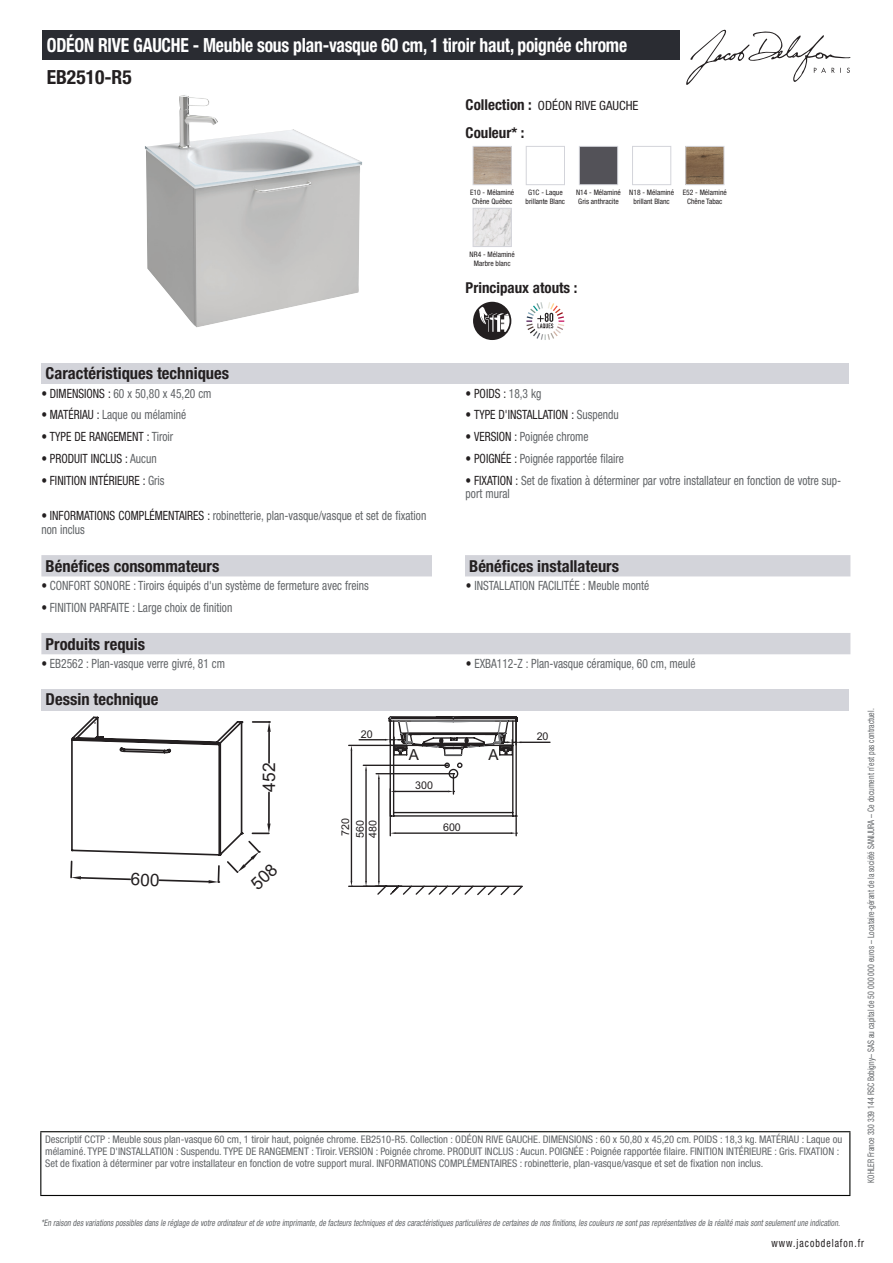
<style>
.page{position:relative;width:893px;height:1263px;background:#fff}
.page>*{position:absolute;margin:0;border:0;box-sizing:border-box;transform-origin:0 0}
.t1{font:700 condensed 19.5px "Helvetica Neue LT Std";letter-spacing:-.01em;color:#fff;scale:.9 1}
.t2{font:700 condensed 19.5px "Helvetica Neue LT Std";color:#231f20}
.t3{font:17.4px "Arial";color:#231f20}
.t4{font:700 condensed 16.5px "Helvetica Neue LT Std";color:#231f20}
.t5{font:15.15px "Arial";color:#231f20}
.t6{font:700 condensed 15px "Helvetica Neue LT Std";color:#231f20}
.t7{font:condensed 12.75px/13.5px "Helvetica Neue LT Std";color:#626568;scale:.9 1}
.t8{font:condensed 12.75px "Helvetica Neue LT Std";color:#231f20;scale:.9 1}
.t9{font:condensed 12.75px "Helvetica Neue LT Std";color:#231f20}
.t10{font:condensed 11.25px "Helvetica Neue LT Std";letter-spacing:.1em;color:#231f20;scale:.87 1}
.t11{font:10.65px "Arial";color:#231f20}
.t12{font:condensed 10.5px/12px "Helvetica Neue LT Std";color:#626568}
.t13{font:italic condensed 9px "Helvetica Neue LT Std";color:#626568;scale:.87 1}
.t14{font:condensed 9px "Helvetica Neue LT Std";color:#626568;scale:.87 1}
.t15{font:condensed 7.5px/9px "Helvetica Neue LT Std";color:#231f20;text-align:center}
.s1{font-weight:700;font-size:15px}
.s2{color:#231f20}
.s3{color:#626568}
</style>
<div class="page">
<svg style="left:686px;top:30px;width:164px;height:55px"></svg>
<img style="left:145px;top:95px;width:217px;height:232px">
<img style="left:475px;top:148px;width:35px;height:35px">
<div style="left:473px;top:146px;width:39px;height:39px;border:1px solid #d3d4da"></div>
<div style="left:526px;top:146px;width:39px;height:39px;border:1px solid #d3d4da"></div>
<img style="left:581px;top:148px;width:35px;height:35px">
<div style="left:579px;top:146px;width:39px;height:39px;border:1px solid #d3d4da"></div>
<div style="left:632px;top:146px;width:39px;height:39px;border:1px solid #d3d4da"></div>
<img style="left:687px;top:148px;width:35px;height:35px">
<div style="left:685px;top:146px;width:39px;height:39px;border:1px solid #d3d4da"></div>
<img style="left:475px;top:210px;width:35px;height:35px">
<div style="left:473px;top:208px;width:39px;height:39px;border:1px solid #d3d4da"></div>
<svg style="left:473px;top:302px;width:38px;height:38px"></svg>
<svg style="left:526px;top:302px;width:38px;height:38px"></svg>
<div style="left:41px;top:363px;width:808px;height:21px;background:#d3d4da"></div>
<div style="left:41px;top:555px;width:809px;height:21px;background:#d3d4da"></div>
<div style="left:432px;top:555px;width:33px;height:21px;background:#fff"></div>
<div style="left:41px;top:633px;width:809px;height:21px;background:#d3d4da"></div>
<div style="left:41px;top:689px;width:808px;height:21px;background:#d3d4da"></div>
<hr style="left:349px;top:745px;width:41px;height:1px;background:#231f20">
<hr style="left:349px;top:886px;width:37px;height:1px;background:#231f20">
<hr style="left:351px;top:751px;width:1px;height:130px;background:#231f20">
<svg style="left:359px;top:716px;width:191px;height:179px"></svg>
<div style="left:43px;top:30px;width:637px;height:30px;background:#2a2c32"></div>
<hr style="left:40px;top:1131px;width:810px;height:1px;background:#040503">
<hr style="left:40px;top:1132px;width:1px;height:63px;background:#040503">
<hr style="left:849px;top:1132px;width:1px;height:63px;background:#040503">
<hr style="left:40px;top:1195px;width:810px;height:1px;background:#040503">
<svg style="left:70px;top:716px;width:201px;height:168px"></svg>
<h1 class="t1" style="left:47px;top:33px;width:646px">ODÉON RIVE GAUCHE - Meuble sous plan-vasque 60 cm, 1 tiroir haut, poignée chrome</h1>
<h1 class="t2" style="left:47px;top:65px;width:87px">EB2510-R5</h1>
<p class="t9" style="left:466px;top:98px;width:174px"><span class="s1">Collection :</span> ODÉON RIVE GAUCHE</p>
<h3 class="t6" style="left:466px;top:123px;width:60px">Couleur* :</h3>
<p class="t15" style="left:470px;top:187px;width:46px;text-align:left">E10 - Mélaminé<br>Chêne Québec</p>
<p class="t15" style="left:526px;top:187px;width:41px">G1C - Laque brillante Blanc</p>
<p class="t15" style="left:576px;top:187px;width:46px;text-align:left">N14 - Mélaminé<br>Gris anthracite</p>
<p class="t15" style="left:629px;top:187px;width:46px">N18 - Mélaminé brillant Blanc</p>
<p class="t15" style="left:683px;top:187px;width:46px">E52 - Mélaminé<br>Chêne Tabac</p>
<p class="t15" style="left:470px;top:249px;width:47px">NR4 - Mélaminé<br>Marbre blanc</p>
<h3 class="t6" style="left:466px;top:279px;width:113px">Principaux atouts :</h3>
<h3 class="t4" style="left:46px;top:364px;width:185px">Caractéristiques techniques</h3>
<p class="t7" style="left:41px;top:386px;width:191px"><span class="s2">• DIMENSIONS :</span> 60 x 50,80 x 45,20 cm</p>
<p class="t8" style="left:466px;top:386px;width:86px">• POIDS : <span class="s3">18,3 kg</span></p>
<p class="t7" style="left:41px;top:408px;width:163px"><span class="s2">• MATÉRIAU :</span> Laque ou mélaminé</p>
<p class="t8" style="left:466px;top:407px;width:172px">• TYPE D'INSTALLATION : <span class="s3">Suspendu</span></p>
<p class="t8" style="left:41px;top:429px;width:148px">• TYPE DE RANGEMENT : <span class="s3">Tiroir</span></p>
<p class="t7" style="left:466px;top:430px;width:138px"><span class="s2">• VERSION :</span> Poignée chrome</p>
<p class="t8" style="left:41px;top:451px;width:130px">• PRODUIT INCLUS : <span class="s3">Aucun</span></p>
<p class="t7" style="left:466px;top:452px;width:177px"><span class="s2">• POIGNÉE :</span> Poignée rapportée filaire</p>
<p class="t8" style="left:41px;top:473px;width:138px">• FINITION INTÉRIEURE : <span class="s3">Gris</span></p>
<p class="t7" style="left:466px;top:474px;width:419px"><span class="s2">• FIXATION :</span> Set de fixation à déterminer par votre installateur en fonction de votre sup&shy;port mural</p>
<p class="t7" style="left:41px;top:509px;width:429px"><span class="s2">• INFORMATIONS COMPLÉMENTAIRES :</span> robinetterie, plan-vasque/vasque et set de fixation non inclus</p>
<h3 class="t4" style="left:46px;top:556px;width:175px">Bénéfices consommateurs</h3>
<h3 class="t4" style="left:469px;top:556px;width:151px">Bénéfices installateurs</h3>
<p class="t7" style="left:41px;top:578px;width:365px"><span class="s2">•</span> CONFORT SONORE : Tiroirs équipés d'un système de fermeture avec freins</p>
<p class="t7" style="left:466px;top:578px;width:205px"><span class="s2">•</span> INSTALLATION FACILITÉE : Meuble monté</p>
<p class="t7" style="left:41px;top:600px;width:214px"><span class="s2">•</span> FINITION PARFAITE : Large choix de finition</p>
<h3 class="t4" style="left:46px;top:634px;width:101px">Produits requis</h3>
<p class="t7" style="left:41px;top:656px;width:206px"><span class="s2">•</span> EB2562 : Plan-vasque verre givré, 81 cm</p>
<p class="t7" style="left:466px;top:656px;width:257px"><span class="s2">•</span> EXBA112-Z : Plan-vasque céramique, 60 cm, meulé</p>
<h3 class="t4" style="left:46px;top:690px;width:114px">Dessin technique</h3>
<h2 class="t3" style="left:257px;top:792px;width:30px;rotate:-90deg">452</h2>
<p class="t11" style="left:361px;top:726px;width:13px">20</p>
<p class="t11" style="left:537px;top:729px;width:13px">20</p>
<p class="t11" style="left:338px;top:835px;width:19px;rotate:-90deg">720</p>
<p class="t11" style="left:366px;top:838px;width:19px;rotate:-90deg">480</p>
<p class="t11" style="left:353px;top:838px;width:19px;rotate:-90deg">560</p>
<h3 class="t5" style="left:409px;top:744px;width:12px">A</h3>
<h3 class="t5" style="left:488px;top:744px;width:12px">A</h3>
<p class="t11" style="left:415px;top:778px;width:19px">300</p>
<p class="t11" style="left:443px;top:820px;width:19px">600</p>
<p class="t12" style="left:45px;top:1134px;width:799px">Descriptif CCTP : Meuble sous plan-vasque 60 cm, 1 tiroir haut, poignée chrome. EB2510-R5. Collection : ODÉON RIVE GAUCHE. DIMENSIONS : 60 x 50,80 x 45,20 cm. POIDS : 18,3 kg. MATÉRIAU : Laque ou mélaminé. TYPE D'INSTALLATION : Suspendu. TYPE DE RANGEMENT : Tiroir. VERSION : Poignée chrome. PRODUIT INCLUS : Aucun. POIGNÉE : Poignée rapportée filaire. FINITION INTÉRIEURE : Gris. FIXATION :<br>Set de fixation à déterminer par votre installateur en fonction de votre support mural. INFORMATIONS COMPLÉMENTAIRES : robinetterie, plan-vasque/vasque et set de fixation non inclus.</p>
<p class="t14" style="left:866px;top:1183px;width:547px;rotate:-90deg">KOHLER France 330 339 144 RSC Bobigny– SAS au capital de 50 000 000 euros – Locataire-gérant de la société SANIJURA – Ce document n’est pas contractuel.</p>
<p class="t13" style="left:41px;top:1217px;width:922px">*En raison desvariationspossiblesdansle réglage de votre ordinateuretde votre imprimante,de facteurstechniquesetdescaractéristiquesparticulièresde certainesde nosfinitions,lescouleursne sontpasreprésentativesde la réalité maissontseulementune indication.</p>
<p class="t10" style="left:772px;top:1237px;width:108px">www.jacobdelafon.fr</p>
</div>
